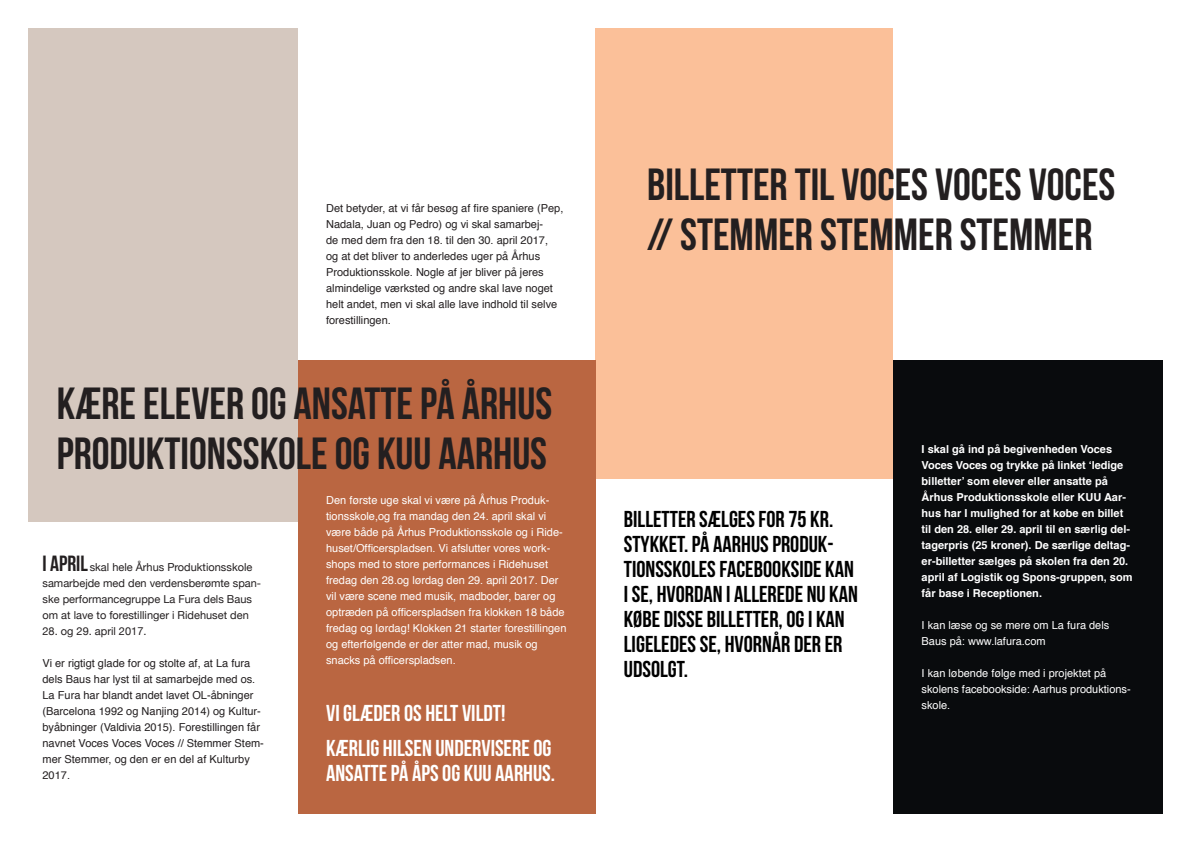
<style>
.page{position:relative;width:1191px;height:842px;background:#fff}
.page>*{position:absolute;margin:0;border:0;box-sizing:border-box;transform-origin:0 0}
.t1{font:45px/50px "Bebas Neue";color:#231f20}
.t2{font:23px/25px "Bebas Neue";color:#000}
.t3{font:23px/25px "Bebas Neue";color:#fff}
.t4{font:11px/16px "Helvetica";color:#231f20}
.t5{font:11px/16px "Helvetica";color:#fff}
.t6{font:700 11px/16px "Helvetica";color:#fff}
.t7{font:11px/16px "Helvetica Neue";color:#231f20}
.s1{font-family:"Bebas Neue";font-size:22px}
</style>
<div class="page">
<div style="left:28px;top:28px;width:270px;height:494px;background:#d5c8bf"></div>
<div style="left:893px;top:360px;width:269px;height:454px;background:#090b0d"></div>
<div style="left:595px;top:28px;width:298px;height:451px;background:#fbc099"></div>
<div style="left:298px;top:360px;width:297px;height:454px;background:#ba6641"></div>
<p class="t4" style="left:326px;top:201px;width:239px">Det betyder, at vi får besøg af fire spaniere (Pep, Nadala, Juan og Pedro) og vi skal samarbej-<br>de med dem fra den 18. til den 30. april 2017,<br>og at det bliver to anderledes uger på Århus Produktionsskole. Nogle af jer bliver på jeres almindelige værksted og andre skal lave noget helt andet, men vi skal alle lave indhold til selve forestillingen.</p>
<p class="t1" style="left:57px;top:378px;width:497px">KÆRE ELEVER OG ANSATTE PÅ ÅRHUS<br>PRODUKTIONSSKOLE OG KUU AARHUS</p>
<p class="t7" style="left:43px;top:560px;width:220px"><span class="s1">I APRIL</span> skal hele Århus Produktionsskole samarbejde med den verdensberømte span&shy;ske performancegruppe La Fura dels Baus om at lave to forestillinger i Ridehuset den</p>
<p class="t7" style="left:43px;top:624px;width:105px">28. og 29. april 2017.</p>
<p class="t4" style="left:43px;top:655px;width:223px">Vi er rigtigt glade for og stolte af, at La fura dels Baus har lyst til at samarbejde med os.<br>La Fura har blandt andet lavet OL-åbninger (Barcelona 1992 og Nanjing 2014) og Kultur&shy;byåbninger (Valdivia 2015). Forestillingen får navnet Voces Voces Voces // Stemmer Stem&shy;mer Stemmer, og den er en del af Kulturby 2017.</p>
<p class="t5" style="left:326px;top:492px;width:242px">Den første uge skal vi være på Århus Produk&shy;tionsskole,og fra mandag den 24. april skal vi være både på Århus Produktionsskole og i Ride&shy;huset/Officerspladsen. Vi afslutter vores work&shy;shops med to store performances i Ridehuset fredag den 28.og lørdag den 29. april 2017. Der vil være scene med musik, madboder, barer og optræden på officerspladsen fra klokken 18 både fredag og lørdag! Klokken 21 starter forestillingen og efterfølgende er der atter mad, musik og snacks på officerspladsen.</p>
<p class="t3" style="left:326px;top:701px;width:181px">VI GLÆDER OS HELT VILDT!</p>
<p class="t3" style="left:326px;top:736px;width:230px">KÆRLIG HILSEN UNDERVISERE OG<br>ANSATTE PÅ ÅPS OG KUU AARHUS.</p>
<p class="t1" style="left:647px;top:159px;width:470px">BILLETTER TIL VOCES VOCES VOCES</p>
<p class="t1" style="left:647px;top:209px;width:447px">// STEMMER STEMMER STEMMER</p>
<p class="t2" style="left:624px;top:506px;width:236px">BILLETTER SÆLGES FOR 75 KR.<br>STYKKET. PÅ AARHUS PRODUK-<br>TIONSSKOLES FACEBOOKSIDE KAN<br>I SE, HVORDAN I ALLEREDE NU KAN<br>KØBE DISSE BILLETTER, OG I KAN<br>LIGELEDES SE, HVORNÅR DER ER<br>UDSOLGT.</p>
<p class="t6" style="left:921px;top:442px;width:212px">I skal gå ind på begivenheden Voces Voces Voces og trykke på linket ‘ledige billetter’ som elever eller ansatte på Århus Produktionsskole eller KUU Aar&shy;hus har I mulighed for at købe en billet til den 28. eller 29. april til en særlig del&shy;tagerpris (25 kroner). De særlige deltag&shy;er-billetter sælges på skolen fra den 20. april af Logistik og Spons-gruppen, som får base i Receptionen.</p>
<p class="t5" style="left:921px;top:618px;width:189px">I kan læse og se mere om La fura dels<br>Baus på: www.lafura.com</p>
<p class="t5" style="left:921px;top:666px;width:211px">I kan løbende følge med i projektet på skolens facebookside: Aarhus produktions&shy;skole.</p>
</div>
